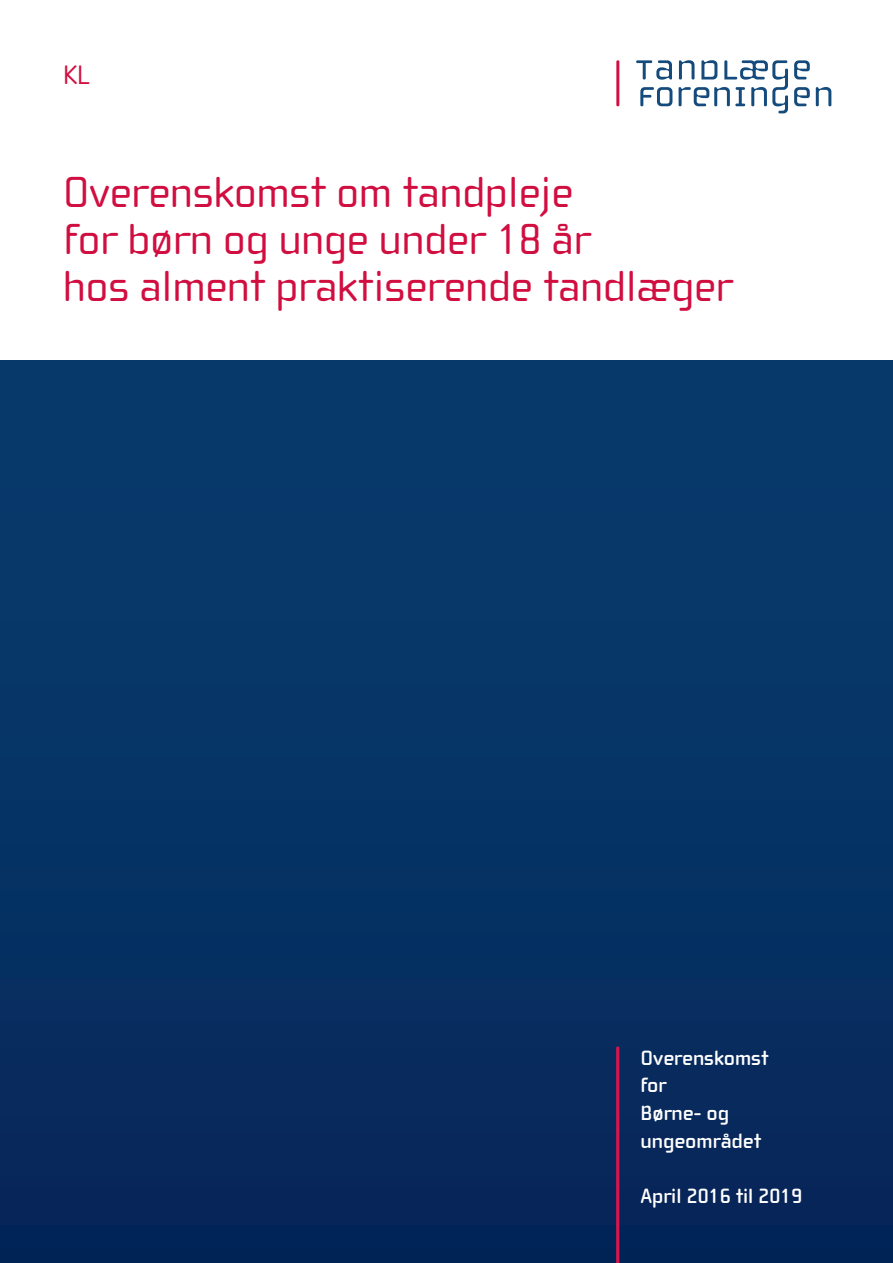
<style>
.page{position:relative;width:893px;height:1263px;background:#fff}
.page>*{position:absolute;margin:0;border:0;box-sizing:border-box;transform-origin:0 0}
.t1{font:44.55px/46.7px "Cholla Wide OT";color:#d10e40}
.t2{font:27.6px "Cholla Wide OT";color:#d10e40}
.t3{font:700 21.15px/27.6px "Cholla Wide OT";color:#fff}
</style>
<div class="page">
<div style="left:0;top:361px;width:893px;height:902px;background:linear-gradient(to right,#073164,#073164)"></div>
<svg style="left:636px;top:60px;width:36px;height:20px"></svg>
<svg style="left:640px;top:87px;width:32px;height:19px"></svg>
<svg style="left:816px;top:87px;width:15px;height:19px"></svg>
<svg style="left:794px;top:60px;width:16px;height:19px"></svg>
<svg style="left:794px;top:87px;width:16px;height:19px"></svg>
<svg style="left:679px;top:60px;width:109px;height:53px"></svg>
<hr style="left:616px;top:60px;width:3px;height:46px;background:#d10e40">
<hr style="left:616px;top:1048px;width:3px;height:215px;background:#d8154d">
<p class="t2" style="left:63px;top:60px;width:28px">KL</p>
<p class="t1" style="left:63px;top:170px;width:671px">Overenskomst om tandpleje<br>for børn og unge under 18 år<br>hos alment praktiserende tandlæger</p>
<p class="t3" style="left:640px;top:1044px;width:129px">Overenskomst for<br>Børne- og ungeområdet</p>
<p class="t3" style="left:640px;top:1182px;width:164px">April 2016 til 2019</p>
</div>
